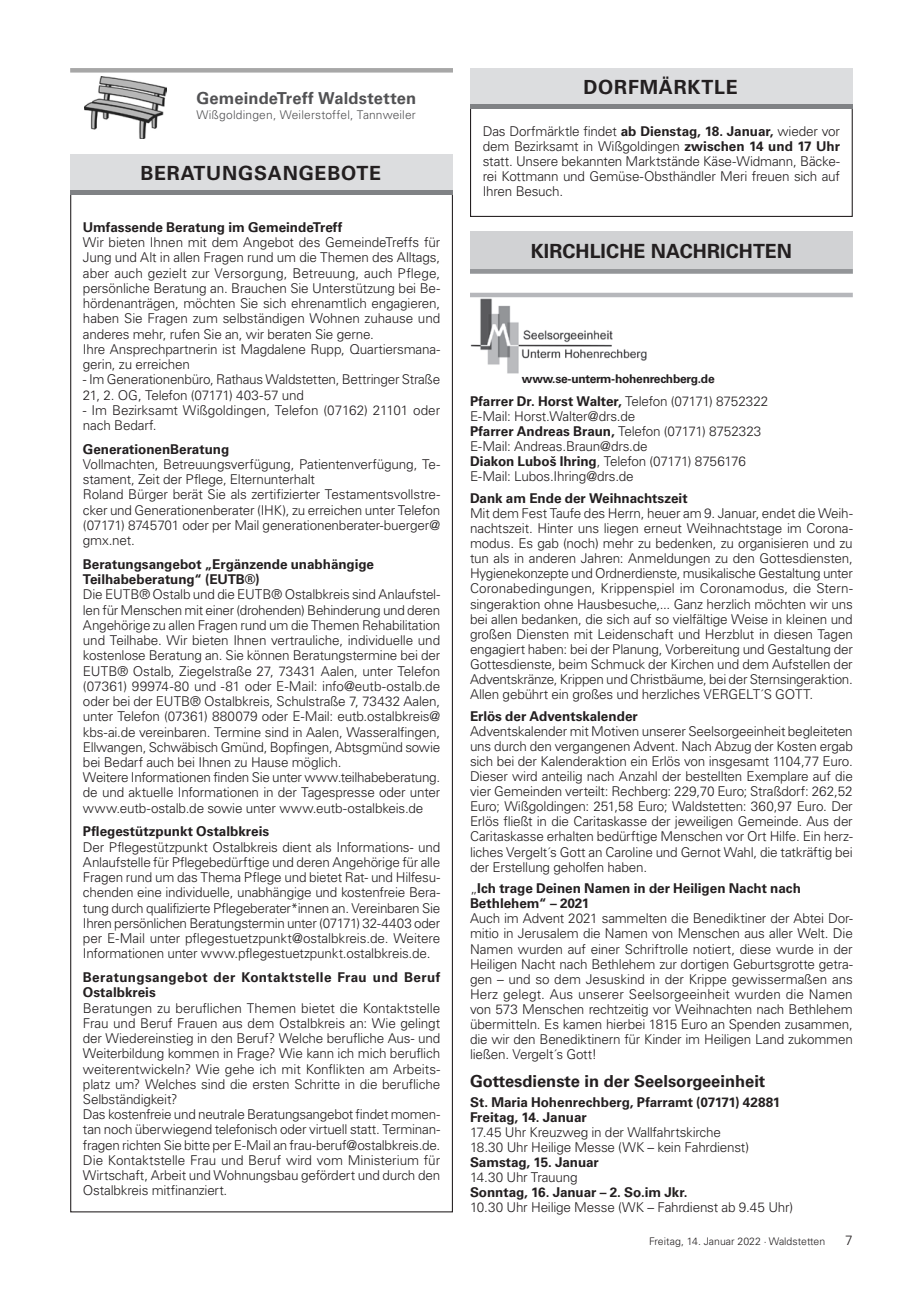
<style>
.page{position:relative;width:906px;height:1289px;background:#fff}
.page>*{position:absolute;margin:0;border:0;box-sizing:border-box;transform-origin:0 0}
.Liste{font:700 19.5px "Univers LT";letter-spacing:.04em;color:#231f20}
.Liste-2{font:700 19.5px "Univers LT";letter-spacing:.005em;color:#231f20}
.Titel{font:700 16.5px "Univers LT";color:#231f20}
.t1{font:700 16.5px "Univers LT";letter-spacing:.01em;color:#525254}
.Grundtext_left{font:300 13.5px/15.3px "Univers LT";letter-spacing:-.015em;color:#231f20;text-align:justify}
.Grundtext_left-2{font:700 13.5px "Univers LT";color:#231f20}
.Grundtext_left-3{font:700 13.5px/15.3px "Univers LT";letter-spacing:.025em;color:#231f20}
.t2{font:300 12px "Univers LT";letter-spacing:.015em;color:#525254}
.t3{font:700 12px "Univers LT";letter-spacing:-.02em;color:#231f20}
.t4{font:300 10.5px "Univers LT";color:#231f20}
.s1{font-weight:700}
.s2{font-weight:300}
</style>
<div class="page">
<div style="left:470px;top:231px;width:383px;height:42px;background:#d1d2d4"></div>
<hr style="left:470px;top:269px;width:383px;height:4px;background:#939598">
<hr style="left:470px;top:293px;width:383px;height:4px;background:#b6b7bb">
<img style="left:470px;top:299px;width:177px;height:74px">
<div style="left:70px;top:154px;width:383px;height:37px;background:#dcdddf"></div>
<hr style="left:70px;top:191px;width:383px;height:4px;background:#808285">
<img style="left:84px;top:76px;width:82px;height:63px">
<div style="left:70px;top:68px;width:383px;height:5px;background:#a7a7a7"></div>
<div style="left:470px;top:68px;width:382px;height:149px;border:1px solid #231f20"></div>
<div style="left:470px;top:68px;width:383px;height:37px;background:#dcdddf"></div>
<hr style="left:470px;top:104px;width:383px;height:4px;background:#808285">
<p class="t1" style="left:196px;top:89px;width:221px">GemeindeTreff Waldstetten</p>
<p class="t2" style="left:196px;top:108px;width:221px">Wißgoldingen, Weilerstoffel, Tannweiler</p>
<p class="Liste" style="left:140px;top:162px;width:242px">BERATUNGSANGEBOTE</p>
<p class="Grundtext_left-2" style="left:83px;top:219px;width:261px">Umfassende Beratung im GemeindeTreff</p>
<p class="Grundtext_left" style="left:83px;top:235px;width:359px">Wir bieten Ihnen mit dem Angebot des GemeindeTreffs für Jung und Alt in allen Fragen rund um die Themen des Alltags, aber auch gezielt zur Versorgung, Betreuung, auch Pflege, persönliche Beratung an. Brauchen Sie Unterstützung bei Be&shy;hördenanträgen, möchten Sie sich ehrenamtlich engagieren, haben Sie Fragen zum selbständigen Wohnen zuhause und anderes mehr, rufen Sie an, wir beraten Sie gerne.</p>
<p class="Grundtext_left" style="left:83px;top:341px;width:359px">Ihre Ansprechpartnerin ist Magdalene Rupp, Quartiersmana&shy;gerin, zu erreichen</p>
<p class="Grundtext_left" style="left:83px;top:372px;width:359px">- Im Generationenbüro, Rathaus Waldstetten, Bettringer Straße<br>21, 2. OG, Telefon (07171) 403-57 und</p>
<p class="Grundtext_left" style="left:83px;top:402px;width:359px">- Im Bezirksamt Wißgoldingen, Telefon (07162) 21101 oder nach Bedarf.</p>
<p class="Grundtext_left-2" style="left:83px;top:441px;width:148px">GenerationenBeratung</p>
<p class="Grundtext_left" style="left:83px;top:456px;width:359px">Vollmachten, Betreuungsverfügung, Patientenverfügung, Te&shy;stament, Zeit der Pflege, Elternunterhalt</p>
<p class="Grundtext_left" style="left:83px;top:487px;width:359px">Roland Bürger berät Sie als zertifizierter Testamentsvollstre&shy;cker und Generationenberater (IHK), zu erreichen unter Telefon (07171) 8745701 oder per Mail generationenberater-buerger@ gmx.net.</p>
<p class="Grundtext_left-2" style="left:83px;top:556px;width:293px">Beratungsangebot „Ergänzende unabhängige</p>
<p class="Grundtext_left-2" style="left:83px;top:571px;width:178px">Teilhabeberatung“ (EUTB®)</p>
<p class="Grundtext_left" style="left:83px;top:587px;width:359px">Die EUTB® Ostalb und die EUTB® Ostalbkreis sind Anlaufstel&shy;len für Menschen mit einer (drohenden) Behinderung und deren Angehörige zu allen Fragen rund um die Themen Rehabilitation und Teilhabe. Wir bieten Ihnen vertrauliche, individuelle und kostenlose Beratung an. Sie können Beratungstermine bei der EUTB® Ostalb, Ziegelstraße 27, 73431 Aalen, unter Telefon (07361) 99974-80 und -81 oder E-Mail: info@eutb-ostalb.de oder bei der EUTB® Ostalbkreis, Schulstraße 7, 73432 Aalen, unter Telefon (07361) 880079 oder E-Mail: eutb.ostalbkreis@ kbs-ai.de vereinbaren. Termine sind in Aalen, Wasseralfingen, Ellwangen, Schwäbisch Gmünd, Bopfingen, Abtsgmünd sowie bei Bedarf auch bei Ihnen zu Hause möglich.</p>
<p class="Grundtext_left" style="left:83px;top:769px;width:359px">Weitere Informationen finden Sie unter www.teilhabeberatung. de und aktuelle Informationen in der Tagespresse oder unter www.eutb-ostalb.de sowie unter www.eutb-ostalbkeis.de</p>
<p class="Grundtext_left-2" style="left:83px;top:823px;width:188px">Pflegestützpunkt Ostalbkreis</p>
<p class="Grundtext_left" style="left:83px;top:839px;width:359px">Der Pflegestützpunkt Ostalbkreis dient als Informations- und Anlaufstelle für Pflegebedürftige und deren Angehörige für alle Fragen rund um das Thema Pflege und bietet Rat- und Hilfesu&shy;chenden eine individuelle, unabhängige und kostenfreie Bera&shy;tung durch qualifizierte Pflegeberater*innen an. Vereinbaren Sie Ihren persönlichen Beratungstermin unter (07171) 32-4403 oder per E-Mail unter pflegestuetzpunkt@ostalbkreis.de. Weitere Informationen unter www.pflegestuetzpunkt.ostalbkreis.de.</p>
<p class="Grundtext_left-3" style="left:83px;top:969px;width:359px">Beratungsangebot der Kontaktstelle Frau und Beruf<br>Ostalbkreis</p>
<p class="Grundtext_left" style="left:83px;top:1000px;width:359px">Beratungen zu beruflichen Themen bietet die Kontaktstelle Frau und Beruf Frauen aus dem Ostalbkreis an: Wie gelingt der Wiedereinstieg in den Beruf? Welche berufliche Aus- und Weiterbildung kommen in Frage? Wie kann ich mich beruflich weiterentwickeln? Wie gehe ich mit Konflikten am Arbeits&shy;platz um? Welches sind die ersten Schritte in die berufliche Selbständigkeit?</p>
<p class="Grundtext_left" style="left:83px;top:1106px;width:359px">Das kostenfreie und neutrale Beratungsangebot findet momen&shy;tan noch überwiegend telefonisch oder virtuell statt. Terminan&shy;fragen richten Sie bitte per E-Mail an frau-beruf@ostalbkreis.de.</p>
<p class="Grundtext_left" style="left:83px;top:1152px;width:359px">Die Kontaktstelle Frau und Beruf wird vom Ministerium für Wirtschaft, Arbeit und Wohnungsbau gefördert und durch den Ostalbkreis mitfinanziert.</p>
<p class="Liste" style="left:583px;top:75px;width:156px">DORFMÄRKTLE</p>
<p class="Grundtext_left" style="left:483px;top:124px;width:359px">Das Dorfmärktle findet <span class="s1">ab Dienstag, 18. Januar,</span> wieder vor dem Bezirksamt in Wißgoldingen <span class="s1">zwischen 14 und 17 Uhr </span>statt. Unsere bekannten Marktstände Käse-Widmann, Bäcke&shy;rei Kottmann und Gemüse-Obsthändler Meri freuen sich auf Ihren Besuch.</p>
<p class="Liste-2" style="left:530px;top:239px;width:263px">KIRCHLICHE NACHRICHTEN</p>
<p class="t3" style="left:522px;top:371px;width:194px">www.se-unterm-hohenrechberg.de</p>
<p class="Grundtext_left-2" style="left:470px;top:393px;width:300px">Pfarrer Dr. Horst Walter, <span class="s2">Telefon (07171) 8752322</span></p>
<p class="Grundtext_left" style="left:470px;top:408px;width:167px">E-Mail: Horst.Walter@drs.de</p>
<p class="Grundtext_left" style="left:470px;top:423px;width:293px"><span class="s1">Pfarrer Andreas Braun,</span> Telefon (07171) 8752323</p>
<p class="Grundtext_left" style="left:470px;top:438px;width:179px">E-Mail: Andreas.Braun@drs.de</p>
<p class="Grundtext_left" style="left:470px;top:454px;width:277px"><span class="s1">Diakon Luboš Ihring</span>, Telefon (07171) 8756176</p>
<p class="Grundtext_left" style="left:470px;top:469px;width:165px">E-Mail: Lubos.Ihring@drs.de</p>
<p class="Grundtext_left-2" style="left:470px;top:490px;width:219px">Dank am Ende der Weihnachtszeit</p>
<p class="Grundtext_left" style="left:470px;top:505px;width:384px">Mit dem Fest Taufe des Herrn, heuer am 9. Januar, endet die Weih&shy;nachtszeit. Hinter uns liegen erneut Weihnachtstage im Corona&shy;modus. Es gab (noch) mehr zu bedenken, zu organisieren und zu tun als in anderen Jahren: Anmeldungen zu den Gottesdiensten, Hygienekonzepte und Ordnerdienste, musikalische Gestaltung unter Coronabedingungen, Krippenspiel im Coronamodus, die Stern&shy;singeraktion ohne Hausbesuche,... Ganz herzlich möchten wir uns bei allen bedanken, die sich auf so vielfältige Weise in kleinen und großen Diensten mit Leidenschaft und Herzblut in diesen Tagen engagiert haben: bei der Planung, Vorbereitung und Gestaltung der Gottesdienste, beim Schmuck der Kirchen und dem Aufstellen der Adventskränze, Krippen und Christbäume, bei der Sternsingeraktion.<br>Allen gebührt ein großes und herzliches VERGELT´S GOTT.</p>
<p class="Grundtext_left-2" style="left:470px;top:708px;width:169px">Erlös der Adventskalender</p>
<p class="Grundtext_left" style="left:470px;top:723px;width:384px">Adventskalender mit Motiven unserer Seelsorgeeinheit begleiteten uns durch den vergangenen Advent. Nach Abzug der Kosten ergab sich bei der Kalenderaktion ein Erlös von insgesamt 1104,77 Euro.<br>Dieser wird anteilig nach Anzahl der bestellten Exemplare auf die vier Gemeinden verteilt: Rechberg: 229,70 Euro; Straßdorf: 262,52<br>Euro; Wißgoldingen: 251,58 Euro; Waldstetten: 360,97 Euro. Der Erlös fließt in die Caritaskasse der jeweiligen Gemeinde. Aus der Caritaskasse erhalten bedürftige Menschen vor Ort Hilfe. Ein herz&shy;liches Vergelt´s Gott an Caroline und Gernot Wahl, die tatkräftig bei der Erstellung geholfen haben.</p>
<p class="Grundtext_left-2" style="left:470px;top:880px;width:332px"><span class="s2">„</span>Ich trage Deinen Namen in der Heiligen Nacht nach</p>
<p class="Grundtext_left-2" style="left:470px;top:895px;width:121px">Bethlehem“ – 2021</p>
<p class="Grundtext_left" style="left:470px;top:911px;width:384px">Auch im Advent 2021 sammelten die Benediktiner der Abtei Dor&shy;mitio in Jerusalem die Namen von Menschen aus aller Welt. Die Namen wurden auf einer Schriftrolle notiert, diese wurde in der Heiligen Nacht nach Bethlehem zur dortigen Geburtsgrotte getra&shy;gen – und so dem Jesuskind in der Krippe gewissermaßen ans Herz gelegt. Aus unserer Seelsorgeeinheit wurden die Namen von 573 Menschen rechtzeitig vor Weihnachten nach Bethlehem übermitteln. Es kamen hierbei 1815 Euro an Spenden zusammen, die wir den Benediktinern für Kinder im Heiligen Land zukommen ließen. Vergelt´s Gott!</p>
<p class="Titel" style="left:470px;top:1071px;width:297px">Gottesdienste in der Seelsorgeeinheit</p>
<p class="Grundtext_left-2" style="left:470px;top:1093px;width:312px">St. Maria Hohenrechberg, Pfarramt (07171) 42881</p>
<p class="Grundtext_left-2" style="left:470px;top:1109px;width:118px">Freitag, 14. Januar</p>
<p class="Grundtext_left" style="left:470px;top:1124px;width:252px">17.45 Uhr Kreuzweg in der Wallfahrtskirche</p>
<p class="Grundtext_left" style="left:470px;top:1139px;width:281px">18.30 Uhr Heilige Messe (WK – kein Fahrdienst)</p>
<p class="Grundtext_left-2" style="left:470px;top:1154px;width:130px">Samstag, 15. Januar</p>
<p class="Grundtext_left" style="left:470px;top:1169px;width:109px">14.30 Uhr Trauung</p>
<p class="Grundtext_left-2" style="left:470px;top:1184px;width:219px">Sonntag, 16. Januar – 2. So.im Jkr.</p>
<p class="Grundtext_left" style="left:470px;top:1199px;width:325px">10.30 Uhr Heilige Messe (WK – Fahrdienst ab 9.45 Uhr)</p>
<p class="t4" style="left:649px;top:1234px;width:177px">Freitag, 14. Januar 2022 · Waldstetten</p>
<p class="Grundtext_left" style="left:845px;top:1232px;width:9px">7</p>
</div>
